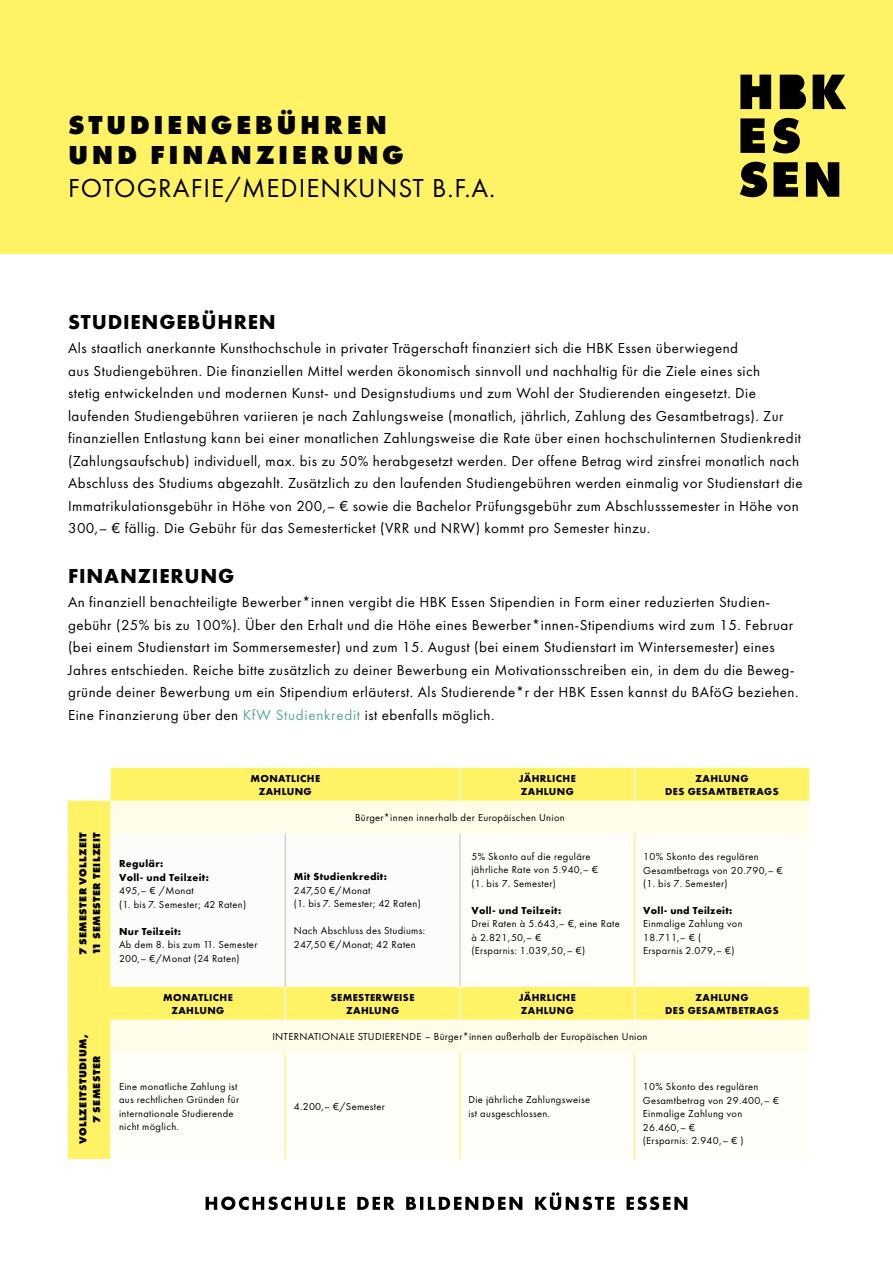
<style>
.page{position:relative;width:893px;height:1263px;background:#fff}
.page>*{position:absolute;margin:0;border:0;box-sizing:border-box;transform-origin:0 0}
.Headline{font:800 27px/30px "Futura PT";letter-spacing:.13em;color:#000}
.Subhead{font:27px "Futura PT";letter-spacing:.04em;color:#000}
.Copy{font:700 21px "Futura PT";letter-spacing:.04em;color:#000}
.Copy-2{font:15px/22.5px "Futura PT";letter-spacing:.03em;color:#000}
.Copy_Tabelle{font:10.5px/13.5px "Futura PT";letter-spacing:.03em;color:#000}
.Copy-3{font:700 10.5px/13.5px "Futura PT";letter-spacing:.04em;color:#000;text-align:center}
.Copy_Tabelle-2{font:800 10.5px/13.5px "Futura PT";letter-spacing:.04em;color:#000}
.s1{color:#5aab94}
.s2{font-weight:700}
</style>
<div class="page">
<div style="left:0;top:0;width:893px;height:253px;background:#fff265"></div>
<svg style="left:806px;top:162px;width:33px;height:35px"></svg>
<svg style="left:773px;top:118px;width:27px;height:35px"></svg>
<svg style="left:740px;top:118px;width:25px;height:35px"></svg>
<svg style="left:774px;top:162px;width:24px;height:35px"></svg>
<svg style="left:740px;top:162px;width:27px;height:35px"></svg>
<svg style="left:813px;top:75px;width:33px;height:34px"></svg>
<svg style="left:740px;top:75px;width:31px;height:34px"></svg>
<svg style="left:780px;top:75px;width:26px;height:34px"></svg>
<div style="left:68px;top:768px;width:741px;height:391px;background:#fff265"></div>
<div style="left:111px;top:801px;width:698px;height:33px;background:#fffce7"></div>
<svg style="left:111px;top:834px;width:698px;height:325px"></svg>
<hr style="left:459px;top:768px;width:1px;height:33px;background:#fff">
<hr style="left:634px;top:768px;width:1px;height:33px;background:#fff">
<hr style="left:285px;top:987px;width:1px;height:33px;background:#fff">
<hr style="left:459px;top:987px;width:1px;height:33px;background:#fff">
<hr style="left:634px;top:987px;width:1px;height:33px;background:#fff">
<hr style="left:634px;top:834px;width:1px;height:153px;background:#fff265">
<hr style="left:285px;top:1053px;width:1px;height:106px;background:#fff265">
<hr style="left:459px;top:1053px;width:1px;height:106px;background:#fff265">
<hr style="left:634px;top:1053px;width:1px;height:106px;background:#fff265">
<hr style="left:285px;top:834px;width:1px;height:153px;background:#b5d1ac">
<hr style="left:459px;top:834px;width:1px;height:153px;background:#b5d1ac">
<svg style="left:206px;top:1192px;width:481px;height:18px"></svg>
<p class="Headline" style="left:68px;top:110px;width:337px">STUDIENGEBÜHREN<br>UND FINANZIERUNG</p>
<p class="Subhead" style="left:68px;top:172px;width:429px">FOTOGRAFIE/MEDIENKUNST B.F.A.</p>
<p class="Copy" style="left:68px;top:308px;width:209px">STUDIENGEBÜHREN</p>
<p class="Copy-2" style="left:68px;top:337px;width:736px">Als staatlich anerkannte Kunsthochschule in privater Trägerschaft finanziert sich die HBK Essen überwiegend<br>aus Studiengebühren. Die finanziellen Mittel werden ökonomisch sinnvoll und nachhaltig für die Ziele eines sich<br>stetig entwickelnden und modernen Kunst- und Designstudiums und zum Wohl der Studierenden eingesetzt. Die laufenden Studiengebühren variieren je nach Zahlungsweise (monatlich, jährlich, Zahlung des Gesamtbetrags). Zur finanziellen Entlastung kann bei einer monatlichen Zahlungsweise die Rate über einen hochschulinternen Studienkredit (Zahlungsaufschub) individuell, max. bis zu 50% herabgesetzt werden. Der offene Betrag wird zinsfrei monatlich nach Abschluss des Studiums abgezahlt. Zusätzlich zu den laufenden Studiengebühren werden einmalig vor Studienstart die Immatrikulationsgebühr in Höhe von 200,– € sowie die Bachelor Prüfungsgebühr zum Abschlusssemester in Höhe von 300,– € fällig. Die Gebühr für das Semesterticket (VRR und NRW) kommt pro Semester hinzu.</p>
<p class="Copy" style="left:68px;top:562px;width:168px">FINANZIERUNG</p>
<p class="Copy-2" style="left:68px;top:591px;width:732px">An finanziell benachteiligte Bewerber*innen vergibt die HBK Essen Stipendien in Form einer reduzierten Studien&shy;gebühr (25% bis zu 100%). Über den Erhalt und die Höhe eines Bewerber*innen-Stipendiums wird zum 15. Februar (bei einem Studienstart im Sommersemester) und zum 15. August (bei einem Studienstart im Wintersemester) eines Jahres entschieden. Reiche bitte zusätzlich zu deiner Bewerbung ein Motivationsschreiben ein, in dem du die Beweg&shy;gründe deiner Bewerbung um ein Stipendium erläuterst. Als Studierende*r der HBK Essen kannst du BAföG beziehen.<br>Eine Finanzierung über den <span class="s1">KfW Studienkredit</span> ist ebenfalls möglich.</p>
<p class="Copy-3" style="left:250px;top:771px;width:71px">MONATLICHE<br>ZAHLUNG</p>
<p class="Copy-3" style="left:519px;top:771px;width:59px;text-align:left">JÄHRLICHE<br>ZAHLUNG</p>
<p class="Copy-3" style="left:665px;top:771px;width:115px">ZAHLUNG<br>DES GESAMTBETRAGS</p>
<p class="Copy_Tabelle-2" style="left:76px;top:955px;width:125px;rotate:-90deg">7 SEMESTER VOLLZEIT<br>11 SEMESTER TEILZEIT</p>
<p class="Copy_Tabelle" style="left:119px;top:857px;width:129px"><span class="s2">Regulär:<br>Voll- und Teilzeit:<br></span>495,– € /Monat<br>(1. bis 7. Semester; 42 Raten)</p>
<p class="Copy_Tabelle" style="left:119px;top:924px;width:140px"><span class="s2">Nur Teilzeit:<br></span>Ab dem 8. bis zum 11. Semester<br>200,– €/Monat (24 Raten)</p>
<p class="Copy_Tabelle" style="left:355px;top:811px;width:211px">Bürger*innen innerhalb der Europäischen Union</p>
<p class="Copy_Tabelle" style="left:294px;top:870px;width:129px"><span class="s2">Mit Studienkredit:<br></span>247,50 €/Monat<br>(1. bis 7. Semester; 42 Raten)</p>
<p class="Copy_Tabelle" style="left:294px;top:924px;width:133px">Nach Abschluss des Studiums:<br>247,50 €/Monat; 42 Raten</p>
<p class="Copy_Tabelle" style="left:471px;top:849px;width:128px">5% Skonto auf die reguläre jährliche Rate von 5.940,– € (1. bis 7. Semester)</p>
<p class="Copy_Tabelle" style="left:471px;top:903px;width:150px"><span class="s2">Voll- und Teilzeit:<br></span>Drei Raten à 5.643,– €, eine Rate à 2.821,50,– €<br>(Ersparnis: 1.039,50,– €)</p>
<p class="Copy_Tabelle" style="left:643px;top:850px;width:141px">10% Skonto des regulären<br>Gesamtbetrags von 20.790,– € (1. bis 7. Semester)</p>
<p class="Copy_Tabelle" style="left:643px;top:904px;width:101px"><span class="s2">Voll- und Teilzeit:<br></span>Einmalige Zahlung von<br>18.711,– € (<br>Ersparnis 2.079,– €)</p>
<p class="Copy-3" style="left:163px;top:990px;width:71px">MONATLICHE<br>ZAHLUNG</p>
<p class="Copy-3" style="left:331px;top:990px;width:85px">SEMESTERWEISE<br>ZAHLUNG</p>
<p class="Copy-3" style="left:519px;top:990px;width:59px;text-align:left">JÄHRLICHE<br>ZAHLUNG</p>
<p class="Copy-3" style="left:665px;top:990px;width:115px">ZAHLUNG<br>DES GESAMTBETRAGS</p>
<p class="Copy_Tabelle-2" style="left:76px;top:1144px;width:111px;text-align:center;rotate:-90deg">VOLLZEITSTUDIUM,<br>7 SEMESTER</p>
<p class="Copy_Tabelle" style="left:272px;top:1030px;width:377px">INTERNATIONALE STUDIERENDE – Bürger*innen außerhalb der Europäischen Union</p>
<p class="Copy_Tabelle" style="left:119px;top:1079px;width:122px">Eine monatliche Zahlung ist aus rechtlichen Gründen für internationale Studierende nicht möglich.</p>
<p class="Copy_Tabelle" style="left:643px;top:1080px;width:138px">10% Skonto des regulären<br>Gesamtbetrag von 29.400,– €<br>Einmalige Zahlung von<br>26.460,– €<br>(Ersparnis: 2.940,– € )</p>
<p class="Copy_Tabelle" style="left:294px;top:1100px;width:93px">4.200,– €/Semester</p>
<p class="Copy_Tabelle" style="left:468px;top:1093px;width:123px">Die jährliche Zahlungsweise ist ausgeschlossen.</p>
</div>
